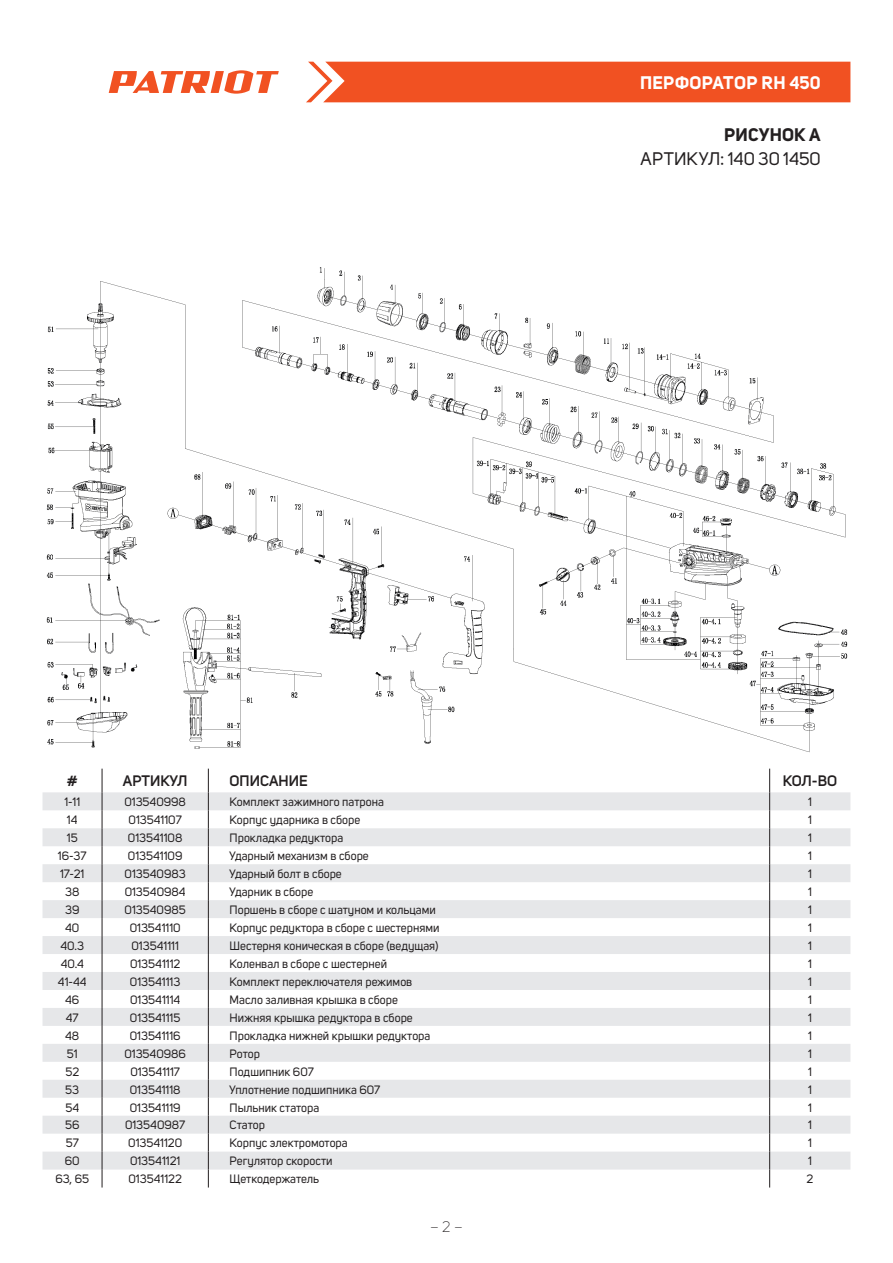
<style>
.page{position:relative;width:893px;height:1263px;background:#fff}
.page>*{position:absolute;margin:0;border:0;box-sizing:border-box;transform-origin:0 0}
.t1{font:18px "Uni Sans";color:#231f20}
.t2{font:700 18px "Uni Sans";letter-spacing:.015em;color:#fff}
.t3{font:700 18px "Uni Sans";letter-spacing:.01em;color:#231f20}
.t4{font:600 15px "Uni Sans";color:#231f20}
.t5{font:300 15px "Uni Sans";color:#231f20}
.t6{font:12px "Uni Sans";color:#231f20}
</style>
<div class="page">
<div style="left:306px;top:62px;width:544px;height:40px;background:#f15122"></div>
<svg style="left:109px;top:70px;width:170px;height:24px"></svg>
<svg style="left:43px;top:792px;width:807px;height:377px;fill:#e7e8ea"></svg>
<svg style="left:102px;top:769px;width:1px;height:418px"></svg>
<svg style="left:208px;top:769px;width:1px;height:418px"></svg>
<svg style="left:769px;top:769px;width:1px;height:418px"></svg>
<img style="left:46px;top:267px;width:802px;height:485px">
<h1 class="t2" style="left:640px;top:72px;width:182px">ПЕРФОРАТОР RH 450</h1>
<h1 class="t3" style="left:724px;top:123px;width:98px">РИСУНОК A</h1>
<h1 class="t1" style="left:641px;top:148px;width:182px">АРТИКУЛ: 140 30 1450</h1>
<p class="t4" style="left:67px;top:772px;width:12px">#</p>
<p class="t4" style="left:123px;top:772px;width:66px">АРТИКУЛ</p>
<p class="t4" style="left:230px;top:772px;width:80px">ОПИСАНИЕ</p>
<p class="t4" style="left:783px;top:772px;width:56px">КОЛ-ВО</p>
<p class="t6" style="left:64px;top:795px;width:17px">1-11</p>
<p class="t6" style="left:124px;top:795px;width:63px">013540998</p>
<p class="t6" style="left:230px;top:795px;width:156px">Комплект зажимного патрона</p>
<p class="t6" style="left:808px;top:795px;width:5px">1</p>
<p class="t6" style="left:67px;top:813px;width:12px">14</p>
<p class="t6" style="left:129px;top:813px;width:55px">013541107</p>
<p class="t6" style="left:230px;top:813px;width:132px">Корпус ударника в сборе</p>
<p class="t6" style="left:808px;top:813px;width:5px">1</p>
<p class="t6" style="left:67px;top:831px;width:12px">15</p>
<p class="t6" style="left:128px;top:831px;width:56px">013541108</p>
<p class="t6" style="left:230px;top:831px;width:115px">Прокладка редуктора</p>
<p class="t6" style="left:808px;top:831px;width:5px">1</p>
<p class="t6" style="left:58px;top:849px;width:30px">16-37</p>
<p class="t6" style="left:128px;top:849px;width:56px">013541109</p>
<p class="t6" style="left:230px;top:849px;width:141px">Ударный механизм в сборе</p>
<p class="t6" style="left:808px;top:849px;width:5px">1</p>
<p class="t6" style="left:60px;top:867px;width:26px">17-21</p>
<p class="t6" style="left:125px;top:867px;width:63px">013540983</p>
<p class="t6" style="left:230px;top:867px;width:114px">Ударный болт в сборе</p>
<p class="t6" style="left:808px;top:867px;width:5px">1</p>
<p class="t6" style="left:65px;top:885px;width:16px">38</p>
<p class="t6" style="left:125px;top:885px;width:62px">013540984</p>
<p class="t6" style="left:230px;top:885px;width:85px">Ударник в сборе</p>
<p class="t6" style="left:808px;top:885px;width:5px">1</p>
<p class="t6" style="left:65px;top:903px;width:16px">39</p>
<p class="t6" style="left:125px;top:903px;width:63px">013540985</p>
<p class="t6" style="left:230px;top:903px;width:208px">Поршень в сборе с шатуном и кольцами</p>
<p class="t6" style="left:808px;top:903px;width:5px">1</p>
<p class="t6" style="left:65px;top:921px;width:16px">40</p>
<p class="t6" style="left:130px;top:921px;width:52px">013541110</p>
<p class="t6" style="left:230px;top:921px;width:211px">Корпус редуктора в сборе с шестернями</p>
<p class="t6" style="left:808px;top:921px;width:5px">1</p>
<p class="t6" style="left:60px;top:939px;width:25px">40.3</p>
<p class="t6" style="left:132px;top:939px;width:49px">013541111</p>
<p class="t6" style="left:230px;top:939px;width:210px">Шестерня коническая в сборе (ведущая)</p>
<p class="t6" style="left:808px;top:939px;width:5px">1</p>
<p class="t6" style="left:61px;top:957px;width:25px">40.4</p>
<p class="t6" style="left:130px;top:957px;width:52px">013541112</p>
<p class="t6" style="left:230px;top:957px;width:159px">Коленвал в сборе с шестерней</p>
<p class="t6" style="left:808px;top:957px;width:5px">1</p>
<p class="t6" style="left:58px;top:975px;width:30px">41-44</p>
<p class="t6" style="left:130px;top:975px;width:52px">013541113</p>
<p class="t6" style="left:230px;top:975px;width:184px">Комплект переключателя режимов</p>
<p class="t6" style="left:808px;top:975px;width:5px">1</p>
<p class="t6" style="left:65px;top:992px;width:16px">46</p>
<p class="t6" style="left:130px;top:992px;width:52px">013541114</p>
<p class="t6" style="left:230px;top:992px;width:170px">Масло заливная крышка в сборе</p>
<p class="t6" style="left:808px;top:992px;width:5px">1</p>
<p class="t6" style="left:66px;top:1010px;width:14px">47</p>
<p class="t6" style="left:130px;top:1010px;width:52px">013541115</p>
<p class="t6" style="left:230px;top:1010px;width:185px">Нижняя крышка редуктора в сборе</p>
<p class="t6" style="left:808px;top:1010px;width:5px">1</p>
<p class="t6" style="left:65px;top:1028px;width:16px">48</p>
<p class="t6" style="left:130px;top:1028px;width:52px">013541116</p>
<p class="t6" style="left:230px;top:1028px;width:202px">Прокладка нижней крышки редуктора</p>
<p class="t6" style="left:808px;top:1028px;width:5px">1</p>
<p class="t6" style="left:67px;top:1046px;width:12px">51</p>
<p class="t6" style="left:124px;top:1046px;width:63px">013540986</p>
<p class="t6" style="left:230px;top:1046px;width:32px">Ротор</p>
<p class="t6" style="left:808px;top:1046px;width:5px">1</p>
<p class="t6" style="left:65px;top:1064px;width:15px">52</p>
<p class="t6" style="left:130px;top:1064px;width:51px">013541117</p>
<p class="t6" style="left:230px;top:1064px;width:86px">Подшипник 607</p>
<p class="t6" style="left:808px;top:1064px;width:5px">1</p>
<p class="t6" style="left:65px;top:1082px;width:15px">53</p>
<p class="t6" style="left:130px;top:1082px;width:52px">013541118</p>
<p class="t6" style="left:230px;top:1082px;width:152px">Уплотнение подшипника 607</p>
<p class="t6" style="left:808px;top:1082px;width:5px">1</p>
<p class="t6" style="left:65px;top:1100px;width:15px">54</p>
<p class="t6" style="left:130px;top:1100px;width:52px">013541119</p>
<p class="t6" style="left:230px;top:1100px;width:91px">Пыльник статора</p>
<p class="t6" style="left:808px;top:1100px;width:5px">1</p>
<p class="t6" style="left:65px;top:1118px;width:16px">56</p>
<p class="t6" style="left:125px;top:1118px;width:62px">013540987</p>
<p class="t6" style="left:230px;top:1118px;width:37px">Статор</p>
<p class="t6" style="left:808px;top:1118px;width:5px">1</p>
<p class="t6" style="left:66px;top:1136px;width:15px">57</p>
<p class="t6" style="left:128px;top:1136px;width:55px">013541120</p>
<p class="t6" style="left:230px;top:1136px;width:120px">Корпус электромотора</p>
<p class="t6" style="left:808px;top:1136px;width:5px">1</p>
<p class="t6" style="left:65px;top:1154px;width:16px">60</p>
<p class="t6" style="left:130px;top:1154px;width:52px">013541121</p>
<p class="t6" style="left:230px;top:1154px;width:104px">Регулятор скорости</p>
<p class="t6" style="left:808px;top:1154px;width:5px">1</p>
<p class="t6" style="left:55px;top:1172px;width:35px">63, 65</p>
<p class="t6" style="left:129px;top:1172px;width:55px">013541122</p>
<p class="t6" style="left:230px;top:1172px;width:91px">Щеткодержатель</p>
<p class="t6" style="left:807px;top:1172px;width:8px">2</p>
<p class="t5" style="left:430px;top:1218px;width:34px">– 2 –</p>
</div>
